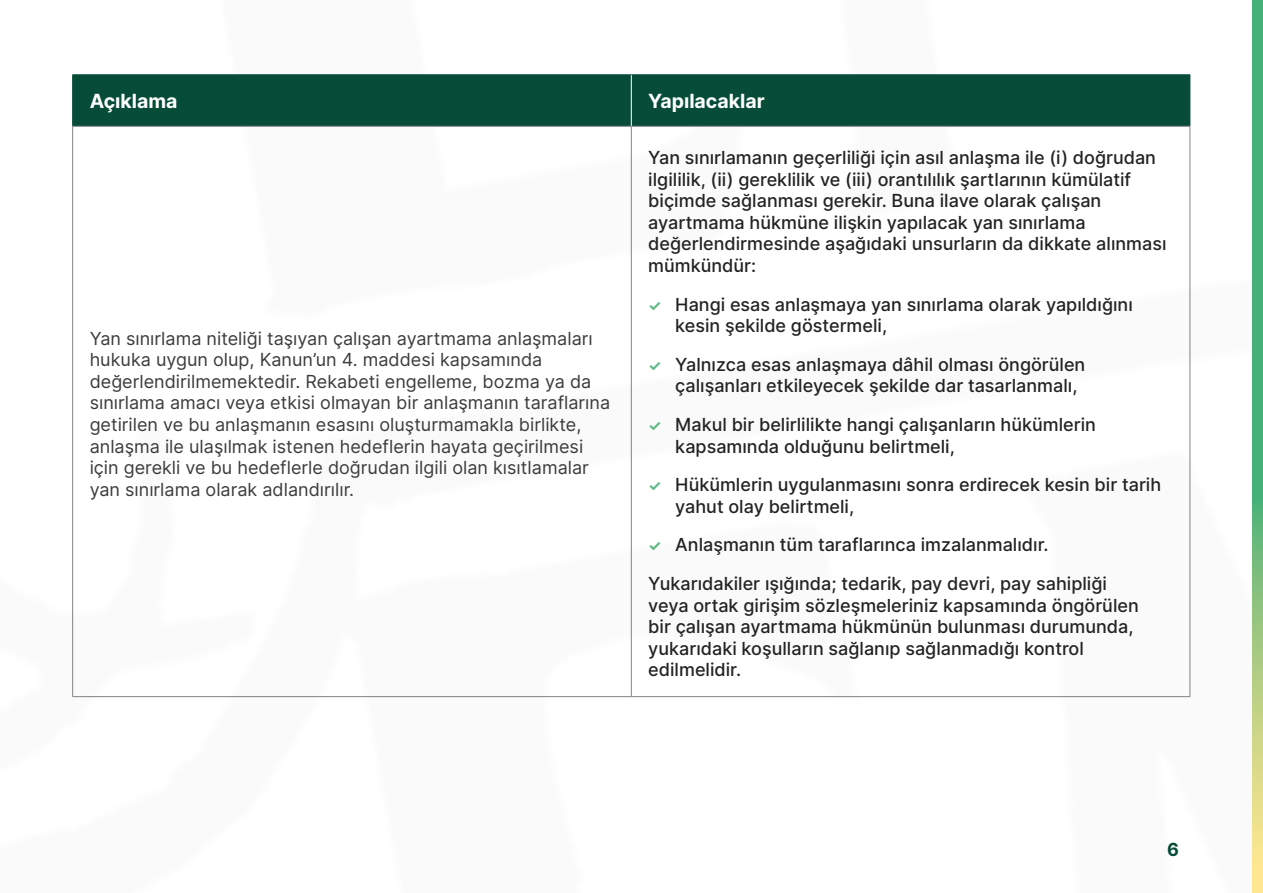
<style>
.page{position:relative;width:1263px;height:893px;background:#fff}
.page>*{position:absolute;margin:0;border:0;box-sizing:border-box;transform-origin:0 0}
.t1{font:700 19.5px "Inter";color:#fff}
.t2{font:500 18px/21.6px "Inter";color:#242324}
.t3{font:18px/21.6px "Inter";color:#3c3c3b}
.t4{font:700 18px "Inter";color:#034d37}
.s1{font-weight:700;font-size:15px;color:#60b986}
</style>
<div class="page">
<div style="left:73px;top:75px;width:1116px;height:51px;background:#064c37"></div>
<hr style="left:72px;top:127px;width:1px;height:569px;background:#828282">
<hr style="left:631px;top:127px;width:1px;height:569px;background:#828282">
<hr style="left:1189px;top:127px;width:1px;height:569px;background:#828282">
<hr style="left:72px;top:696px;width:559px;height:1px;background:#828282">
<hr style="left:631px;top:696px;width:559px;height:1px;background:#828282">
<hr style="left:631px;top:74px;width:559px;height:1px;background:#064c37">
<hr style="left:1189px;top:75px;width:1px;height:51px;background:#064c37">
<hr style="left:631px;top:126px;width:559px;height:1px;background:#828282">
<hr style="left:72px;top:74px;width:559px;height:1px;background:#064c37">
<hr style="left:631px;top:75px;width:1px;height:51px;background:#fff">
<hr style="left:72px;top:126px;width:559px;height:1px;background:#828282">
<hr style="left:72px;top:75px;width:1px;height:51px;background:#064c37">
<svg style="left:1252px;top:0;width:11px;height:893px;background:#75be7d"></svg>
<p class="t1" style="left:90px;top:86px;width:89px">Açıklama</p>
<p class="t1" style="left:648px;top:86px;width:118px">Yapılacaklar</p>
<p class="t3" style="left:90px;top:327px;width:522px">Yan sınırlama niteliği taşıyan çalışan ayartmama anlaşmaları hukuka uygun olup, Kanun’un 4. maddesi kapsamında değerlendirilmemektedir. Rekabeti engelleme, bozma ya da sınırlama amacı veya etkisi olmayan bir anlaşmanın taraflarına getirilen ve bu anlaşmanın esasını oluşturmamakla birlikte, anlaşma ile ulaşılmak istenen hedeflerin hayata geçirilmesi için gerekli ve bu hedeflerle doğrudan ilgili olan kısıtlamalar yan sınırlama olarak adlandırılır.</p>
<p class="t2" style="left:648px;top:146px;width:520px">Yan sınırlamanın geçerliliği için asıl anlaşma ile (i) doğrudan ilgililik, (ii) gereklilik ve (iii) orantılılık şartlarının kümülatif biçimde sağlanması gerekir. Buna ilave olarak çalışan ayartmama hükmüne ilişkin yapılacak yan sınırlama değerlendirmesinde aşağıdaki unsurların da dikkate alınması mümkündür:</p>
<p class="t2" style="left:675px;top:293px;width:459px;text-indent:-27px"><span class="s1">✓</span> Hangi esas anlaşmaya yan sınırlama olarak yapıldığını kesin şekilde göstermeli,</p>
<p class="t2" style="left:675px;top:353px;width:412px;text-indent:-27px"><span class="s1">✓</span> Yalnızca esas anlaşmaya dâhil olması öngörülen çalışanları etkileyecek şekilde dar tasarlanmalı,</p>
<p class="t2" style="left:675px;top:413px;width:422px;text-indent:-27px"><span class="s1">✓</span> Makul bir belirlilikte hangi çalışanların hükümlerin kapsamında olduğunu belirtmeli,</p>
<p class="t2" style="left:675px;top:473px;width:487px;text-indent:-27px"><span class="s1">✓</span> Hükümlerin uygulanmasını sonra erdirecek kesin bir tarih yahut olay belirtmeli,</p>
<p class="t2" style="left:648px;top:525px;width:460px;line-height:38.5px"><span class="s1">✓</span> Anlaşmanın tüm taraflarınca imzalanmalıdır.<br>Yukarıdakiler ışığında; tedarik, pay devri, pay sahipliği</p>
<p class="t2" style="left:648px;top:594px;width:492px">veya ortak girişim sözleşmeleriniz kapsamında öngörülen bir çalışan ayartmama hükmünün bulunması durumunda, yukarıdaki koşulların sağlanıp sağlanmadığı kontrol edilmelidir.</p>
<p class="t4" style="left:1167px;top:836px;width:13px">6</p>
</div>
